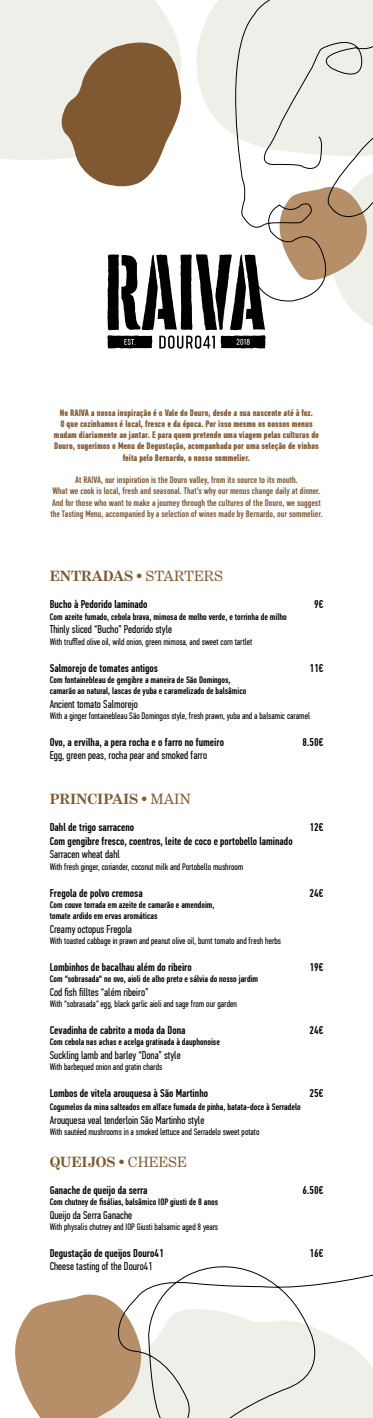
<style>
.page{position:relative;width:373px;height:1418px;background:#fff}
.page>*{position:absolute;margin:0;border:0;box-sizing:border-box;transform-origin:0 0}
.t1{font:700 15px "Benton Modern";color:#805831}
.t2{font:500 11.25px "PF Din Text Comp Pro";color:#000}
.t3{font:11.25px "PF Din Text Comp Pro";color:#000}
.t4{font:9.38px "PF Din Text Comp Pro";color:#000}
.t5{font:500 9.38px/11.2px "PF Din Text Comp Pro";color:#000}
.t6{font:700 9.38px/11.2px "PF Din Text Comp Pro";color:#805831;text-align:center}
.t7{font:500 9.38px/11.2px "PF Din Text Comp Pro";color:#805831;text-align:center}
.s1{font-weight:400}
</style>
<div class="page">
<svg style="left:15px;top:1294px;width:101px;height:123px;background:#bf9d7c"></svg>
<svg style="left:0;top:0;width:220px;height:160px;fill:#efefe9"></svg>
<div style="left:220px;top:0;width:152px;height:120px;background:#efefe9"></div>
<svg style="left:107px;top:120px;width:265px;height:229px"></svg>
<svg style="left:58px;top:25px;width:129px;height:167px;fill:#805831"></svg>
<svg style="left:116px;top:1266px;width:256px;height:151px"></svg>
<p class="t6" style="left:54px;top:407px;width:266px">No RAIVA a nossa inspiração é o Vale do Douro, desde a sua nascente até à foz.<br>O que cozinhamos é local, fresco e da época. Por isso mesmo os nossos menus mudam diariamente ao jantar. E para quem pretende uma viagem pelas culturas do Douro, sugerimos o Menu de Degustação, acompanhada por uma seleção de vinhos feita pelo Bernardo, o nosso sommelier.</p>
<p class="t7" style="left:50px;top:474px;width:273px">At RAIVA, our inspiration is the Douro valley, from its source to its mouth.<br>What we cook is local, fresh and seasonal. That’s why our menus change daily at dinner.<br>And for those who want to make a journey through the cultures of the Douro, we suggest the Tasting Menu, accompanied by a selection of wines made by Bernardo, our sommelier.</p>
<h1 class="t1" style="left:50px;top:568px;width:174px">ENTRADAS • <span class="s1">STARTERS</span></h1>
<p class="t2" style="left:50px;top:598px;width:99px">Bucho à Pedorido laminado</p>
<p class="t2" style="left:313px;top:598px;width:11px">9€</p>
<p class="t5" style="left:50px;top:611px;width:238px">Com azeite fumado, cebola brava, mimosa de molho verde, e torrinha de milho</p>
<p class="t3" style="left:50px;top:623px;width:124px">Thinly sliced “Bucho” Pedorido style</p>
<p class="t4" style="left:50px;top:636px;width:204px">With truffled olive oil, wild onion, green mimosa, and sweet corn tartlet</p>
<p class="t2" style="left:50px;top:661px;width:110px">Salmorejo de tomates antigos</p>
<p class="t2" style="left:309px;top:661px;width:15px">11€</p>
<p class="t5" style="left:50px;top:674px;width:198px">Com fontainebleau de gengibre a maneira de São Domingos, camarão ao natural, lascas de yuba e caramelizado de balsâmico</p>
<p class="t3" style="left:50px;top:697px;width:89px">Ancient tomato Salmorejo</p>
<p class="t4" style="left:50px;top:710px;width:261px">With a ginger fontainebleau São Domingos style, fresh prawn, yuba and a balsamic caramel</p>
<p class="t2" style="left:50px;top:735px;width:175px">Ovo, a ervilha, a pera rocha e o farro no fumeiro</p>
<p class="t2" style="left:302px;top:735px;width:22px">8.50€</p>
<p class="t3" style="left:50px;top:749px;width:159px">Egg, green peas, rocha pear and smoked farro</p>
<h1 class="t1" style="left:50px;top:790px;width:142px">PRINCIPAIS • <span class="s1">MAIN</span></h1>
<p class="t2" style="left:50px;top:821px;width:86px">Dahl de trigo sarraceno</p>
<p class="t2" style="left:309px;top:821px;width:15px">12€</p>
<p class="t2" style="left:50px;top:834px;width:244px">Com gengibre fresco, coentros, leite de coco e portobello laminado</p>
<p class="t3" style="left:50px;top:848px;width:71px">Sarracen wheat dahl</p>
<p class="t4" style="left:50px;top:861px;width:195px">With fresh ginger, coriander, coconut milk and Portobello mushroom</p>
<p class="t2" style="left:50px;top:886px;width:94px">Fregola de polvo cremosa</p>
<p class="t2" style="left:309px;top:886px;width:15px">24€</p>
<p class="t5" style="left:50px;top:899px;width:166px">Com couve torrada em azeite de camarão e amendoim, tomate ardido em ervas aromáticas</p>
<p class="t3" style="left:50px;top:922px;width:84px">Creamy octopus Fregola</p>
<p class="t4" style="left:50px;top:935px;width:232px">With toasted cabbage in prawn and peanut olive oil, burnt tomato and fresh herbs</p>
<p class="t2" style="left:50px;top:960px;width:143px">Lombinhos de bacalhau além do ribeiro</p>
<p class="t2" style="left:309px;top:960px;width:15px">19€</p>
<p class="t5" style="left:50px;top:973px;width:209px">Com “sobrasada“ no ovo, aioli de alho preto e sálvia do nosso jardim</p>
<p class="t3" style="left:50px;top:985px;width:100px">Cod fish filltes “além ribeiro”</p>
<p class="t4" style="left:50px;top:998px;width:188px">With “sobrasada“ egg, black garlic aioli and sage from our garden</p>
<p class="t2" style="left:50px;top:1023px;width:137px">Cevadinha de cabrito a moda da Dona</p>
<p class="t2" style="left:309px;top:1023px;width:15px">24€</p>
<p class="t5" style="left:50px;top:1036px;width:171px">Com cebola nas achas e acelga gratinada à dauphonoise</p>
<p class="t3" style="left:50px;top:1048px;width:132px">Suckling lamb and barley “Dona” style</p>
<p class="t4" style="left:50px;top:1061px;width:114px">With barbequed onion and gratin chards</p>
<p class="t2" style="left:50px;top:1086px;width:159px">Lombos de vitela arouquesa à São Martinho</p>
<p class="t2" style="left:309px;top:1086px;width:15px">25€</p>
<p class="t5" style="left:50px;top:1101px;width:252px">Cogumelos da mina salteados em alface fumada de pinha, batata-doce à Serradelo</p>
<p class="t3" style="left:50px;top:1113px;width:156px">Arouquesa veal tenderloin São Martinho style</p>
<p class="t4" style="left:50px;top:1126px;width:211px">With sautéed mushrooms in a smoked lettuce and Serradelo sweet potato</p>
<h1 class="t1" style="left:50px;top:1153px;width:138px">QUEIJOS • <span class="s1">CHEESE</span></h1>
<p class="t2" style="left:50px;top:1183px;width:99px">Ganache de queijo da serra</p>
<p class="t2" style="left:302px;top:1183px;width:22px">6.50€</p>
<p class="t5" style="left:50px;top:1196px;width:170px">Com chutney de fisálias, balsâmico IOP giusti de 8 anos</p>
<p class="t3" style="left:50px;top:1208px;width:84px">Queijo da Serra Ganache</p>
<p class="t4" style="left:50px;top:1221px;width:170px">With physalis chutney and IOP Giusti balsamic aged 8 years</p>
<p class="t2" style="left:50px;top:1246px;width:115px">Degustação de queijos Douro41</p>
<p class="t2" style="left:309px;top:1246px;width:15px">16€</p>
<p class="t3" style="left:50px;top:1259px;width:104px">Cheese tasting of the Douro41</p>
</div>
